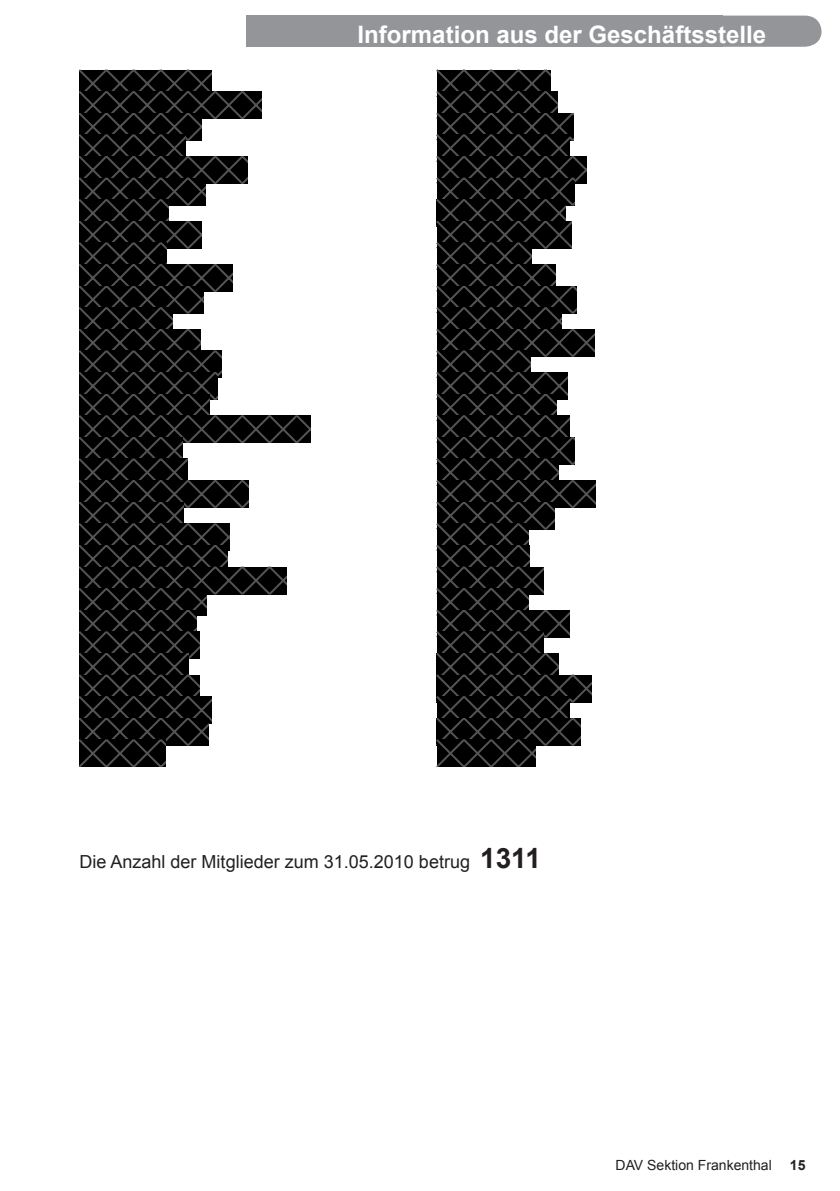
<style>
.page{position:relative;width:840px;height:1191px;background:#fff}
.page>*{position:absolute;margin:0;border:0;box-sizing:border-box;transform-origin:0 0}
.t1{font:700 24px "Arial";color:#fff}
.t2{font:18px "Arial";color:#231f20}
.t3{font:14px "Arial";color:#231f20}
.t4{font:700 14px "Arial";color:#231f20}
.s1{font-weight:700;font-size:28px}
</style>
<div class="page">
<div style="left:721px;top:16px;width:100px;height:31px;background:#939598"></div>
<div style="left:246px;top:16px;width:475px;height:31px;background:#939598"></div>
<svg style="left:79px;top:70px;width:231px;height:697px"></svg>
<svg style="left:436px;top:70px;width:159px;height:697px"></svg>
<h1 class="t1" style="left:357px;top:21px;width:410px">Information aus der Geschäftsstelle</h1>
<p class="t2" style="left:79px;top:851px;width:462px">Die Anzahl der Mitglieder zum 31.05.2010 betrug <span class="s1">1311</span></p>
<p class="t3" style="left:615px;top:1157px;width:158px">DAV Sektion Frankenthal</p>
<p class="t4" style="left:789px;top:1157px;width:17px">15</p>
</div>
